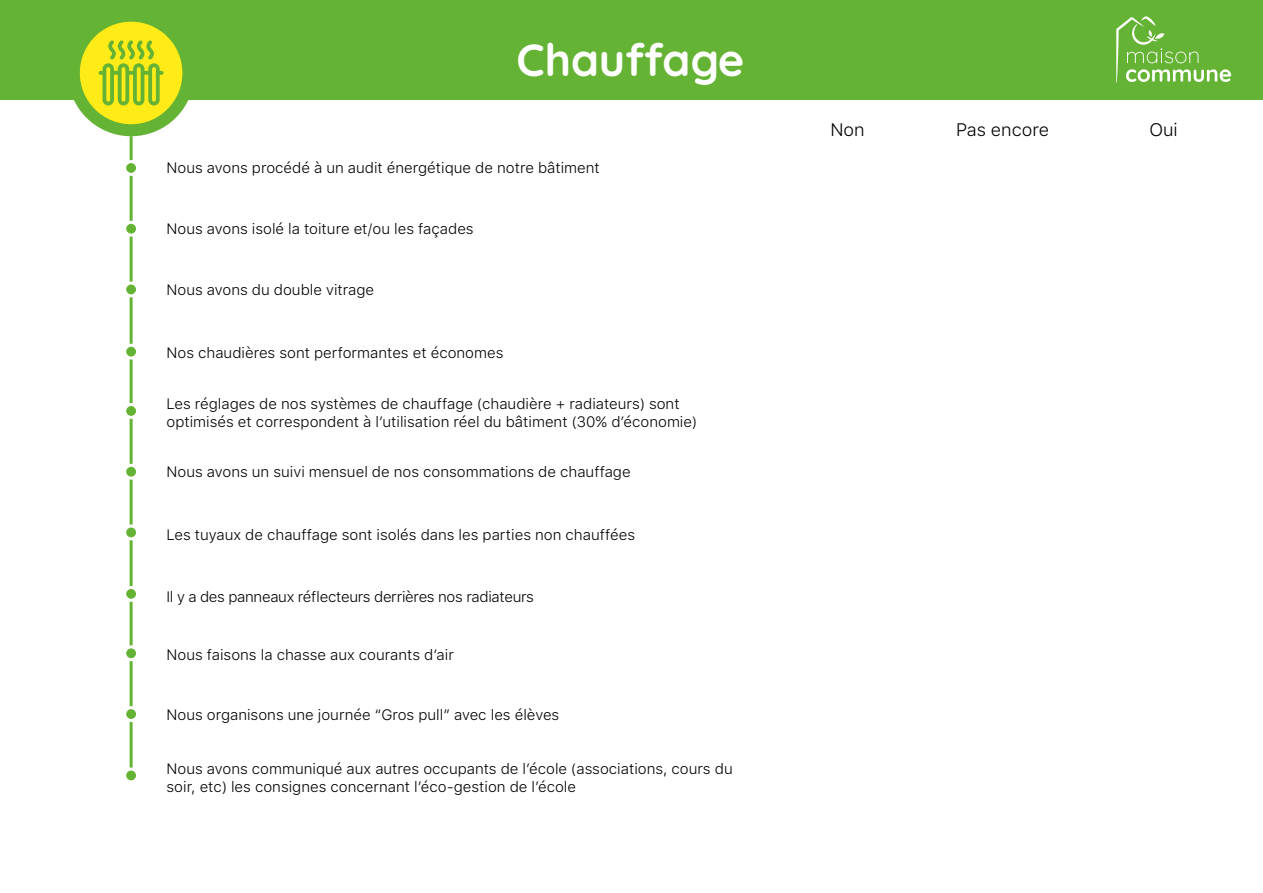
<style>
.page{position:relative;width:1263px;height:893px;background:#fff}
.page>*{position:absolute;margin:0;border:0;box-sizing:border-box;transform-origin:0 0}
.t1{font:700 45px "Quicksand";color:#fff}
.t2{font:300 18px "SFUI Text";color:#000}
.t3{font:300 15px/18px "SFUI Text";color:#000}
.t4{font:300 15px "SFUI Text";letter-spacing:-.02em;color:#000}
</style>
<div class="page">
<div style="left:0;top:0;width:1263px;height:100px;background:#65b334"></div>
<svg style="left:1116px;top:16px;width:115px;height:67px"></svg>
<svg style="left:74px;top:16px;width:114px;height:114px;background:#dfdf1c"></svg>
<div style="left:68px;top:10px;width:126px;height:126px;border:12px solid #65b334;border-radius:50%"></div>
<hr style="left:130px;top:136px;width:3px;height:639px;background:#65b334">
<div style="left:125px;top:162px;width:13px;height:12px;background:#65b334;border-radius:50%"></div>
<div style="left:123px;top:160px;width:16px;height:16px;border:3px solid #fff;border-radius:50%"></div>
<div style="left:125px;top:222px;width:13px;height:13px;background:#65b334;border-radius:50%"></div>
<div style="left:123px;top:221px;width:16px;height:16px;border:3px solid #fff;border-radius:50%"></div>
<div style="left:125px;top:283px;width:13px;height:13px;background:#65b334;border-radius:50%"></div>
<div style="left:123px;top:282px;width:16px;height:15px;border:3px solid #fff;border-radius:50%"></div>
<div style="left:125px;top:345px;width:13px;height:13px;background:#65b334;border-radius:50%"></div>
<div style="left:123px;top:344px;width:16px;height:16px;border:3px solid #fff;border-radius:50%"></div>
<div style="left:125px;top:405px;width:13px;height:12px;background:#65b334;border-radius:50%"></div>
<div style="left:123px;top:403px;width:16px;height:16px;border:3px solid #fff;border-radius:50%"></div>
<div style="left:125px;top:465px;width:13px;height:13px;background:#65b334;border-radius:50%"></div>
<div style="left:123px;top:464px;width:16px;height:16px;border:3px solid #fff;border-radius:50%"></div>
<div style="left:125px;top:526px;width:13px;height:13px;background:#65b334;border-radius:50%"></div>
<div style="left:123px;top:524px;width:16px;height:16px;border:3px solid #fff;border-radius:50%"></div>
<div style="left:125px;top:587px;width:13px;height:13px;background:#65b334;border-radius:50%"></div>
<div style="left:123px;top:586px;width:16px;height:16px;border:3px solid #fff;border-radius:50%"></div>
<div style="left:125px;top:647px;width:13px;height:13px;background:#65b334;border-radius:50%"></div>
<div style="left:123px;top:645px;width:16px;height:16px;border:3px solid #fff;border-radius:50%"></div>
<div style="left:125px;top:708px;width:13px;height:12px;background:#65b334;border-radius:50%"></div>
<div style="left:123px;top:706px;width:16px;height:16px;border:3px solid #fff;border-radius:50%"></div>
<div style="left:125px;top:769px;width:13px;height:13px;background:#65b334;border-radius:50%"></div>
<div style="left:123px;top:767px;width:16px;height:16px;border:3px solid #fff;border-radius:50%"></div>
<svg style="left:99px;top:40px;width:65px;height:65px"></svg>
<h1 class="t1" style="left:516px;top:25px;width:229px">Chauffage</h1>
<p class="t3" style="left:167px;top:158px;width:435px">Nous avons procédé à un audit énergétique de notre bâtiment</p>
<p class="t3" style="left:167px;top:219px;width:309px">Nous avons isolé la toiture et/ou les façades</p>
<p class="t3" style="left:167px;top:280px;width:209px">Nous avons du double vitrage</p>
<p class="t3" style="left:167px;top:343px;width:338px">Nos chaudières sont performantes et économes</p>
<p class="t3" style="left:167px;top:394px;width:532px">Les réglages de nos systèmes de chauffage (chaudière + radiateurs) sont optimisés et correspondent à l’utilisation réel du bâtiment (30% d’économie)</p>
<p class="t3" style="left:167px;top:462px;width:466px">Nous avons un suivi mensuel de nos consommations de chauffage</p>
<p class="t3" style="left:167px;top:525px;width:470px">Les tuyaux de chauffage sont isolés dans les parties non chauffées</p>
<p class="t4" style="left:167px;top:586px;width:369px">Il y a des panneaux réflecteurs derrières nos radiateurs</p>
<p class="t3" style="left:167px;top:645px;width:289px">Nous faisons la chasse aux courants d’air</p>
<p class="t3" style="left:167px;top:706px;width:394px">Nous organisons une journée “Gros pull” avec les élèves</p>
<p class="t3" style="left:167px;top:759px;width:568px">Nous avons communiqué aux autres occupants de l’école (associations, cours du soir, etc) les consignes concernant l’éco-gestion de l’école</p>
<p class="t2" style="left:830px;top:117px;width:36px">Non</p>
<p class="t2" style="left:956px;top:117px;width:95px">Pas encore</p>
<p class="t2" style="left:1149px;top:117px;width:30px">Oui</p>
</div>
